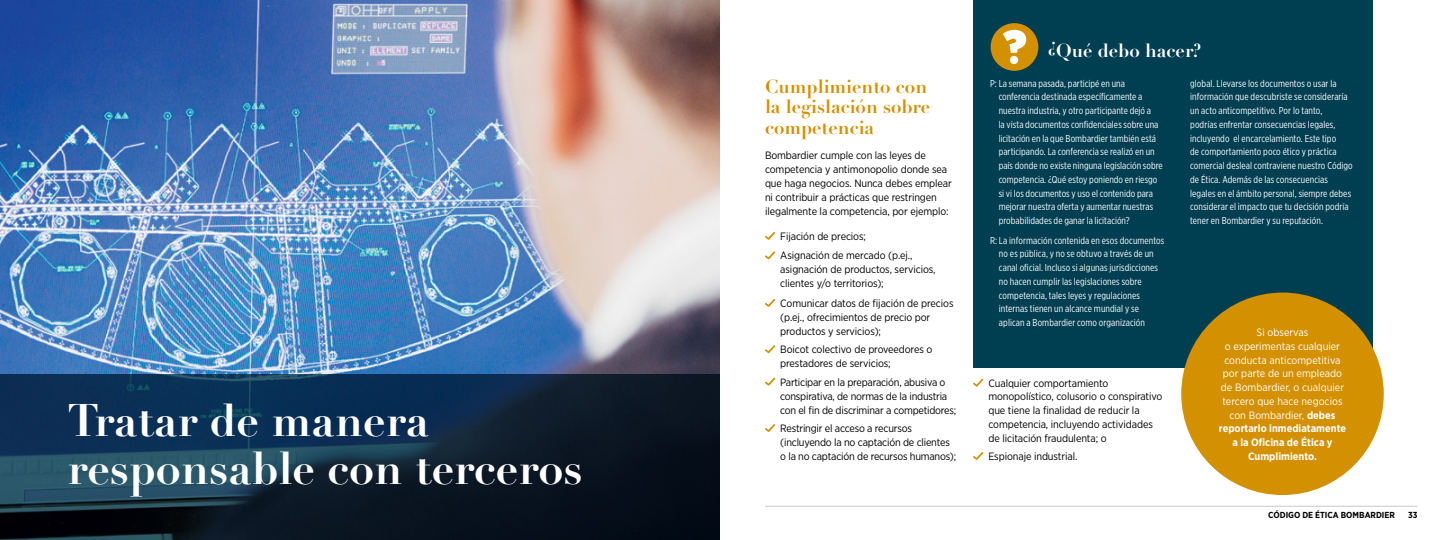
<style>
.page{position:relative;width:1440px;height:540px;background:#fff}
.page>*{position:absolute;margin:0;border:0;box-sizing:border-box;transform-origin:0 0}
.t1{font:700 45px/47.5px "Didot LH";color:#fff}
.t2{font:700 18.75px/20.2px "Didot LH";color:#d39000}
.t3{font:700 18.75px "Didot LH";color:#fff}
.t4{font:10.62px/14px "Gotham Narrow";letter-spacing:-.01em;color:#000}
.t5{font:10.62px/13.8px "Gotham Narrow";color:#fff;text-align:center}
.t6{font:10px/13.8px "Gotham X Narrow";letter-spacing:.005em;color:#fff}
.t7{font:700 8.75px "Gotham Narrow";color:#000}
.s1{font-weight:700}
</style>
<div class="page">
<img style="left:0;top:0;width:720px;height:374px">
<svg style="left:0;top:374px;width:720px;height:166px;background:#0e253a"></svg>
<div style="left:973px;top:0;width:399px;height:367px;background:#003e52"></div>
<div style="left:991px;top:23px;width:47px;height:48px;background:#d39000;border-radius:50%"></div>
<svg style="left:1003px;top:30px;width:23px;height:23px"></svg>
<div style="left:1010px;top:56px;width:8px;height:8px;background:#fff;border-radius:50%"></div>
<div style="left:1181px;top:293px;width:203px;height:202px;background:#d39000;border-radius:50%"></div>
<svg style="left:973px;top:379px;width:10px;height:8px"></svg>
<svg style="left:973px;top:452px;width:10px;height:8px"></svg>
<svg style="left:765px;top:232px;width:10px;height:8px"></svg>
<svg style="left:765px;top:251px;width:10px;height:8px"></svg>
<svg style="left:765px;top:299px;width:10px;height:8px"></svg>
<svg style="left:765px;top:345px;width:10px;height:8px"></svg>
<svg style="left:765px;top:378px;width:10px;height:8px"></svg>
<svg style="left:765px;top:424px;width:10px;height:8px"></svg>
<hr style="left:765px;top:506px;width:653px;height:1px;background:#c8c8c8">
<h1 class="t1" style="left:68px;top:397px;width:517px">Tratar de manera responsable con terceros</h1>
<h2 class="t2" style="left:765px;top:77px;width:167px">Cumplimiento con la legislación sobre competencia</h2>
<p class="t4" style="left:765px;top:148px;width:188px">Bombardier cumple con las leyes de competencia y antimonopolio donde sea que haga negocios. Nunca debes emplear ni contribuir a prácticas que restringen ilegalmente la competencia, por ejemplo:</p>
<p class="t4" style="left:780px;top:226px;width:134px;line-height:19.6px">Fijación de precios;<br>Asignación de mercado (p.ej.,</p>
<p class="t4" style="left:780px;top:262px;width:157px">asignación de productos, servicios, clientes y/o territorios);</p>
<p class="t4" style="left:780px;top:296px;width:175px">Comunicar datos de fijación de precios (p.ej., ofrecimientos de precio por productos y servicios);</p>
<p class="t4" style="left:780px;top:342px;width:154px">Boicot colectivo de proveedores o prestadores de servicios;</p>
<p class="t4" style="left:780px;top:375px;width:178px">Participar en la preparación, abusiva o conspirativa, de normas de la industria con el fin de discriminar a competidores;</p>
<p class="t4" style="left:780px;top:421px;width:177px">Restringir el acceso a recursos (incluyendo la no captación de clientes o la no captación de recursos humanos);</p>
<h2 class="t3" style="left:1048px;top:38px;width:155px">¿Qué debo hacer?</h2>
<p class="t6" style="left:999px;top:76px;width:166px;text-indent:-9px">P: La semana pasada, participé en una conferencia destinada específicamente a nuestra industria, y otro participante dejó a<br>la vista documentos confidenciales sobre una licitación en la que Bombardier también está participando. La conferencia se realizó en un país donde no existe ninguna legislación sobre competencia. ¿Qué estoy poniendo en riesgo si vi los documentos y uso el contenido para mejorar nuestra oferta y aumentar nuestras probabilidades de ganar la licitación?</p>
<p class="t6" style="left:999px;top:233px;width:167px;text-indent:-9px">R: La información contenida en esos documentos no es pública, y no se obtuvo a través de un canal oficial. Incluso si algunas jurisdicciones no hacen cumplir las legislaciones sobre competencia, tales leyes y regulaciones internas tienen un alcance mundial y se aplican a Bombardier como organización</p>
<p class="t6" style="left:1190px;top:76px;width:164px">global. Llevarse los documentos o usar la información que descubriste se consideraría un acto anticompetitivo. Por lo tanto,<br>podrías enfrentar consecuencias legales, incluyendo el encarcelamiento. Este tipo<br>de comportamiento poco ético y práctica comercial desleal contraviene nuestro Código de Ética. Además de las consecuencias legales en el ámbito personal, siempre debes considerar el impacto que tu decisión podría tener en Bombardier y su reputación.</p>
<p class="t5" style="left:1219px;top:325px;width:129px">Si observas<br>o experimentas cualquier conducta anticompetitiva por parte de un empleado de Bombardier, o cualquier tercero que hace negocios con Bombardier, <span class="s1">debes reportarlo inmediatamente a la Oficina de Ética y<br>Cumplimiento.</span></p>
<p class="t4" style="left:988px;top:376px;width:176px">Cualquier comportamiento monopolístico, colusorio o conspirativo que tiene la finalidad de reducir la competencia, incluyendo actividades de licitación fraudulenta; o</p>
<p class="t4" style="left:988px;top:449px;width:91px">Espionaje industrial.</p>
<p class="t7" style="left:1268px;top:509px;width:128px">CÓDIGO DE ÉTICA BOMBARDIER</p>
<p class="t7" style="left:1408px;top:509px;width:11px">33</p>
</div>
